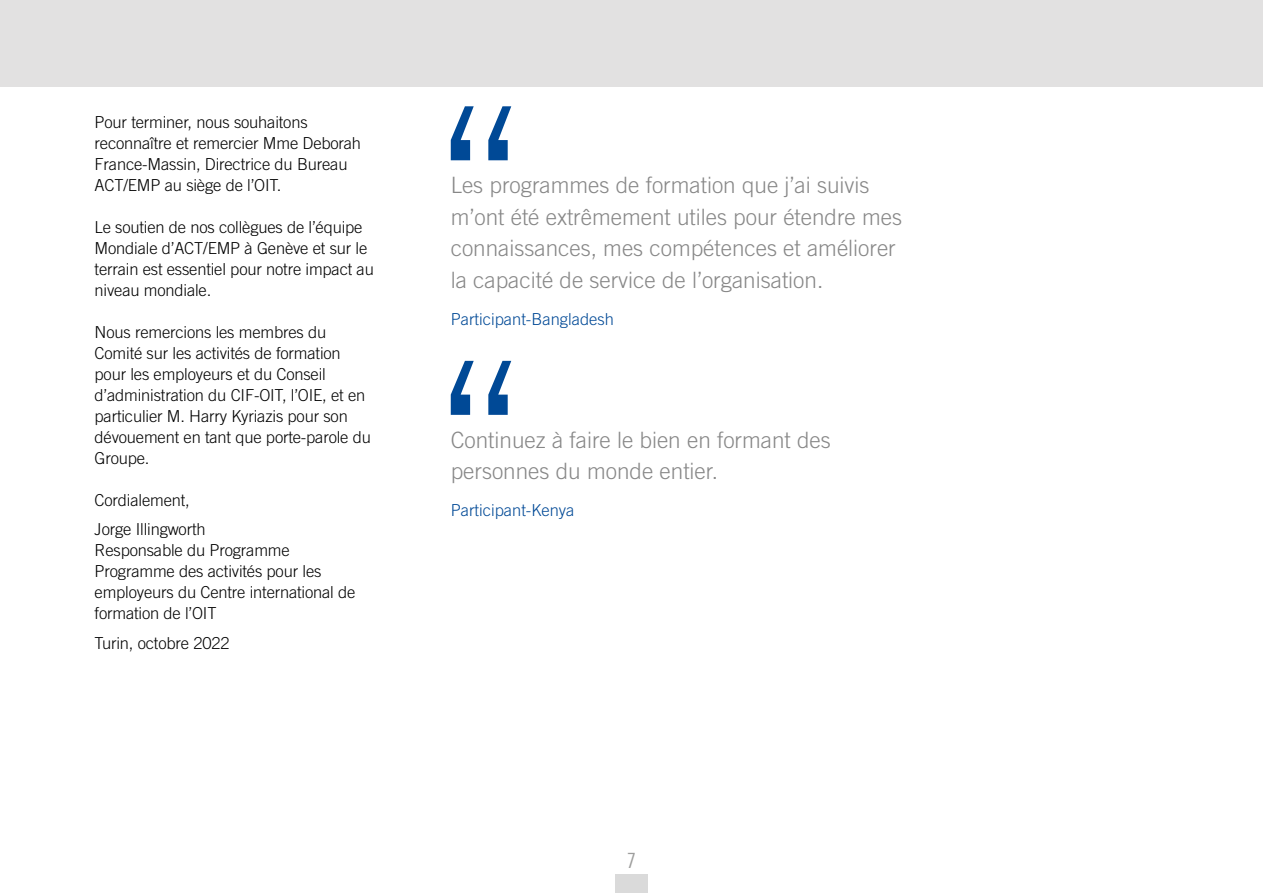
<style>
.page{position:relative;width:1263px;height:893px;background:#fff}
.page>*{position:absolute;margin:0;border:0;box-sizing:border-box;transform-origin:0 0}
.t1{font:300 22.5px/31.5px "Trade Gothic";color:#878787}
.t2{font:21px "Trade Gothic Cond Eighteen";color:#9d9d9c}
.t3{font:300 16.5px/21px "Trade Gothic";letter-spacing:-.01em;color:#000}
.t4{font:300 16.5px "Trade Gothic";color:#004996}
</style>
<div class="page">
<div style="left:0;top:0;width:1263px;height:87px;background:#e2e1e1"></div>
<div style="left:615px;top:874px;width:33px;height:19px;background:#dadada"></div>
<svg style="left:451px;top:361px;width:60px;height:54px"></svg>
<svg style="left:451px;top:106px;width:60px;height:54px"></svg>
<p class="t3" style="left:95px;top:111px;width:268px">Pour terminer, nous souhaitons reconnaître et remercier Mme Deborah France-Massin, Directrice du Bureau ACT/EMP au siège de l’OIT.</p>
<p class="t3" style="left:95px;top:216px;width:281px">Le soutien de nos collègues de l’équipe Mondiale d’ACT/EMP à Genève et sur le terrain est essentiel pour notre impact au niveau mondiale.</p>
<p class="t3" style="left:95px;top:321px;width:278px">Nous remercions les membres du<br>Comité sur les activités de formation pour les employeurs et du Conseil d’administration du CIF-OIT, l’OIE, et en particulier M. Harry Kyriazis pour son dévouement en tant que porte-parole du<br>Groupe.</p>
<p class="t3" style="left:95px;top:485px;width:113px;line-height:29.5px">Cordialement,<br>Jorge Illingworth</p>
<p class="t3" style="left:95px;top:539px;width:262px">Responsable du Programme<br>Programme des activités pour les employeurs du Centre international de formation de l’OIT</p>
<p class="t3" style="left:95px;top:632px;width:136px">Turin, octobre 2022</p>
<h1 class="t1" style="left:451px;top:169px;width:453px">Les programmes de formation que j’ai suivis m’ont été extrêmement utiles pour étendre mes connaissances, mes compétences et améliorer la capacité de service de l’organisation.</h1>
<p class="t4" style="left:451px;top:309px;width:165px">Participant-Bangladesh</p>
<h1 class="t1" style="left:451px;top:424px;width:382px">Continuez à faire le bien en formant des personnes du monde entier.</h1>
<p class="t4" style="left:451px;top:500px;width:125px">Participant-Kenya</p>
<p class="t2" style="left:627px;top:848px;width:11px">7</p>
</div>
